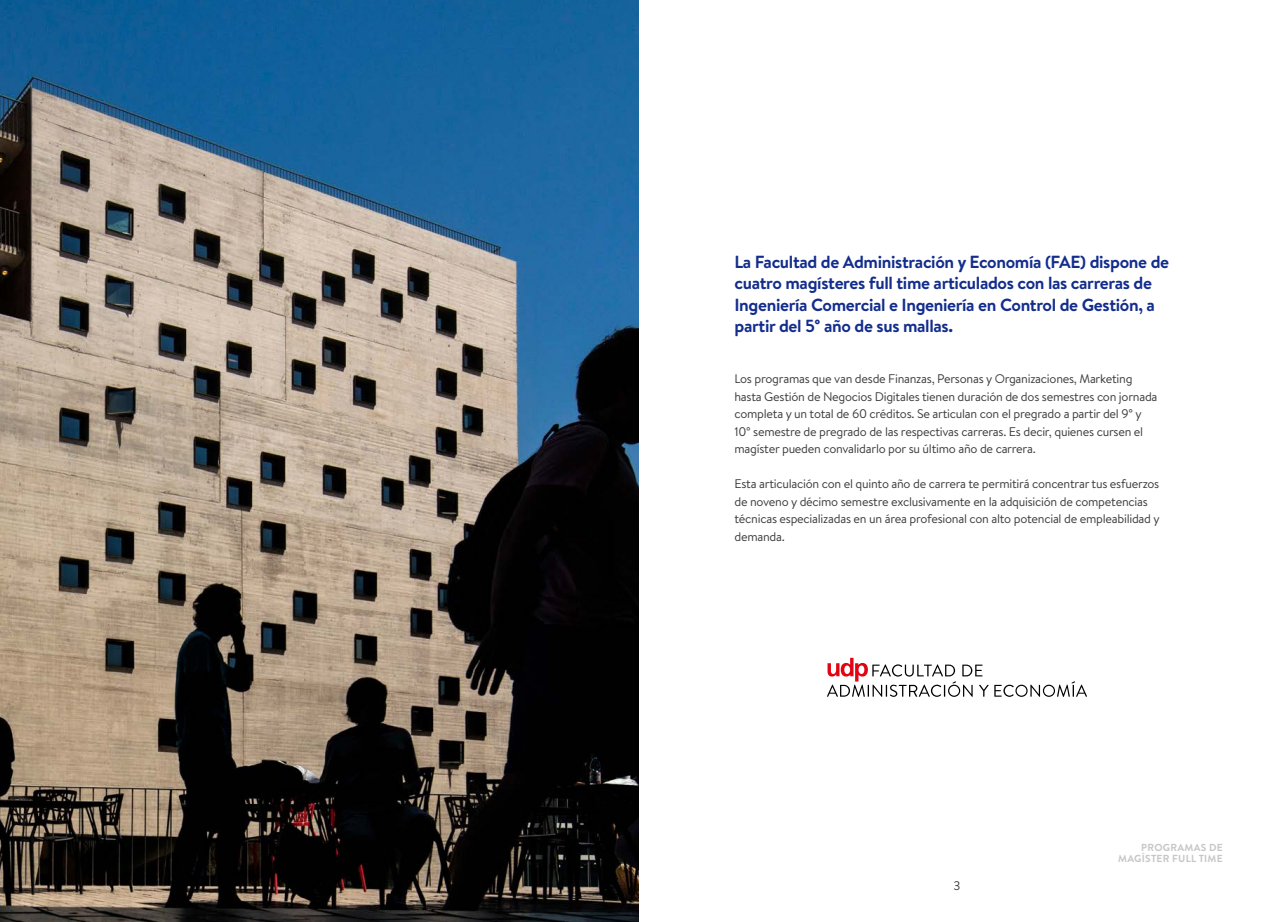
<style>
.page{position:relative;width:1276px;height:922px;background:#fff}
.page>*{position:absolute;margin:0;border:0;box-sizing:border-box;transform-origin:0 0}
.t1{font:700 17.5px/21.2px "Brandon Text";letter-spacing:-.02em;color:#132d8d}
.t2{font:12.5px/17.5px "Brandon Text";letter-spacing:-.02em;color:#3c3c3b}
.Bullets{font:700 10.25px "Brandon Text";letter-spacing:.025em;color:#c6c6c6}
</style>
<div class="page">
<img style="left:0;top:0;width:638px;height:921px">
<svg style="left:827px;top:657px;width:161px;height:39px"></svg>
<svg style="left:994px;top:681px;width:93px;height:15px"></svg>
<p class="t1" style="left:734px;top:251px;width:436px">La Facultad de Administración y Economía (FAE) dispone de cuatro magísteres full time articulados con las carreras de Ingeniería Comercial e Ingeniería en Control de Gestión, a partir del 5° año de sus mallas.</p>
<p class="t2" style="left:734px;top:369px;width:424px">Los programas que van desde Finanzas, Personas y Organizaciones, Marketing hasta Gestión de Negocios Digitales tienen duración de dos semestres con jornada completa y un total de 60 créditos. Se articulan con el pregrado a partir del 9° y 10° semestre de pregrado de las respectivas carreras. Es decir, quienes cursen el magíster pueden convalidarlo por su último año de carrera.</p>
<p class="t2" style="left:734px;top:474px;width:427px">Esta articulación con el quinto año de carrera te permitirá concentrar tus esfuerzos de noveno y décimo semestre exclusivamente en la adquisición de competencias técnicas especializadas en un área profesional con alto potencial de empleabilidad y demanda.</p>
<p class="t2" style="left:953px;top:875px;width:9px">3</p>
<p class="Bullets" style="left:1141px;top:840px;width:83px">PROGRAMAS DE</p>
<p class="Bullets" style="left:1118px;top:851px;width:106px">MAGÍSTER FULL TIME</p>
</div>
